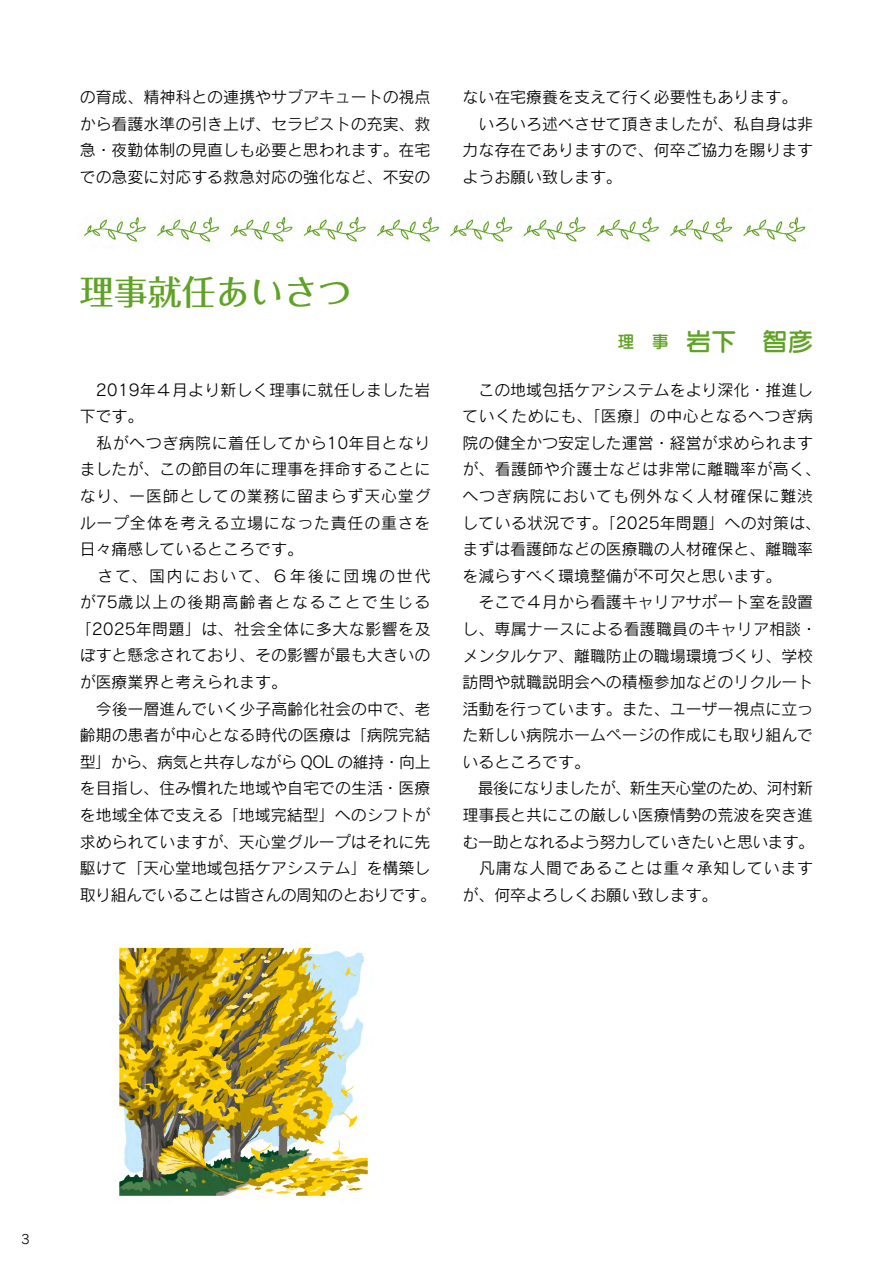
<style>
.page{position:relative;width:893px;height:1263px;background:#fff}
.page>*{position:absolute;margin:0;border:0;box-sizing:border-box;transform-origin:0 0}
.t1{font:500 34.05px "Folk Pro";color:#5fa224}
.t2{font:25.5px "Seurat Pro DB";color:#5fa224}
.t3{font:15.9px/26.5px "Rodin Pro M";color:#000}
.t4{font:12.75px "Rodin Pro M";color:#000}
.s1{font-size:16.95px}
</style>
<div class="page">
<img style="left:84px;top:216px;width:722px;height:30px">
<img style="left:119px;top:947px;width:249px;height:249px">
<p class="t3" style="left:80px;top:83px;width:352px;text-align:justify">の育成、精神科との連携やサブアキュートの視点から看護水準の引き上げ、セラピストの充実、救急・夜勤体制の見直しも必要と思われます。在宅での急変に対応する救急対応の強化など、不安の</p>
<p class="t3" style="left:462px;top:83px;width:352px">ない在宅療養を支えて行く必要性もあります。　いろいろ述べさせて頂きましたが、私自身は非力な存在でありますので、何卒ご協力を賜りますようお願い致します。</p>
<h1 class="t1" style="left:80px;top:264px;width:274px">理事就任あいさつ</h1>
<h2 class="t2" style="left:618px;top:324px;width:197px"><span class="s1">理　事　</span>岩下　智彦</h2>
<p class="t3" style="left:76px;top:376px;width:362px">　2019年４月より新しく理事に就任しました岩下です。<br>　私がへつぎ病院に着任してから10年目となりましたが、この節目の年に理事を拝命することになり、一医師としての業務に留まらず天心堂グループ全体を考える立場になった責任の重さを日々痛感しているところです。<br>　さて、国内において、６年後に団塊の世代が75歳以上の後期高齢者となることで生じる「2025年問題」は、社会全体に多大な影響を及ぼすと懸念されており、その影響が最も大きいのが医療業界と考えられます。<br>　今後一層進んでいく少子高齢化社会の中で、老齢期の患者が中心となる時代の医療は「病院完結型」から、病気と共存しながら QOL の維持・向上を目指し、住み慣れた地域や自宅での生活・医療を地域全体で支える「地域完結型」へのシフトが求められていますが、天心堂グループはそれに先駆けて「天心堂地域包括ケアシステム」を構築し取り組んでいることは皆さんの周知のとおりです。</p>
<p class="t3" style="left:462px;top:376px;width:360px">　この地域包括ケアシステムをより深化・推進していくためにも、「医療」の中心となるへつぎ病院の健全かつ安定した運営・経営が求められますが、看護師や介護士などは非常に離職率が高く、へつぎ病院においても例外なく人材確保に難渋している状況です。「2025年問題」への対策は、まずは看護師などの医療職の人材確保と、離職率を減らすべく環境整備が不可欠と思います。<br>　そこで４月から看護キャリアサポート室を設置し、専属ナースによる看護職員のキャリア相談・メンタルケア、離職防止の職場環境づくり、学校訪問や就職説明会への積極参加などのリクルート活動を行っています。また、ユーザー視点に立った新しい病院ホームページの作成にも取り組んでいるところです。<br>　最後になりましたが、新生天心堂のため、河村新理事長と共にこの厳しい医療情勢の荒波を突き進む一助となれるよう努力していきたいと思います。　凡庸な人間であることは重々承知していますが、何卒よろしくお願い致します。</p>
<p class="t4" style="left:21px;top:1231px;width:10px">3</p>
</div>
